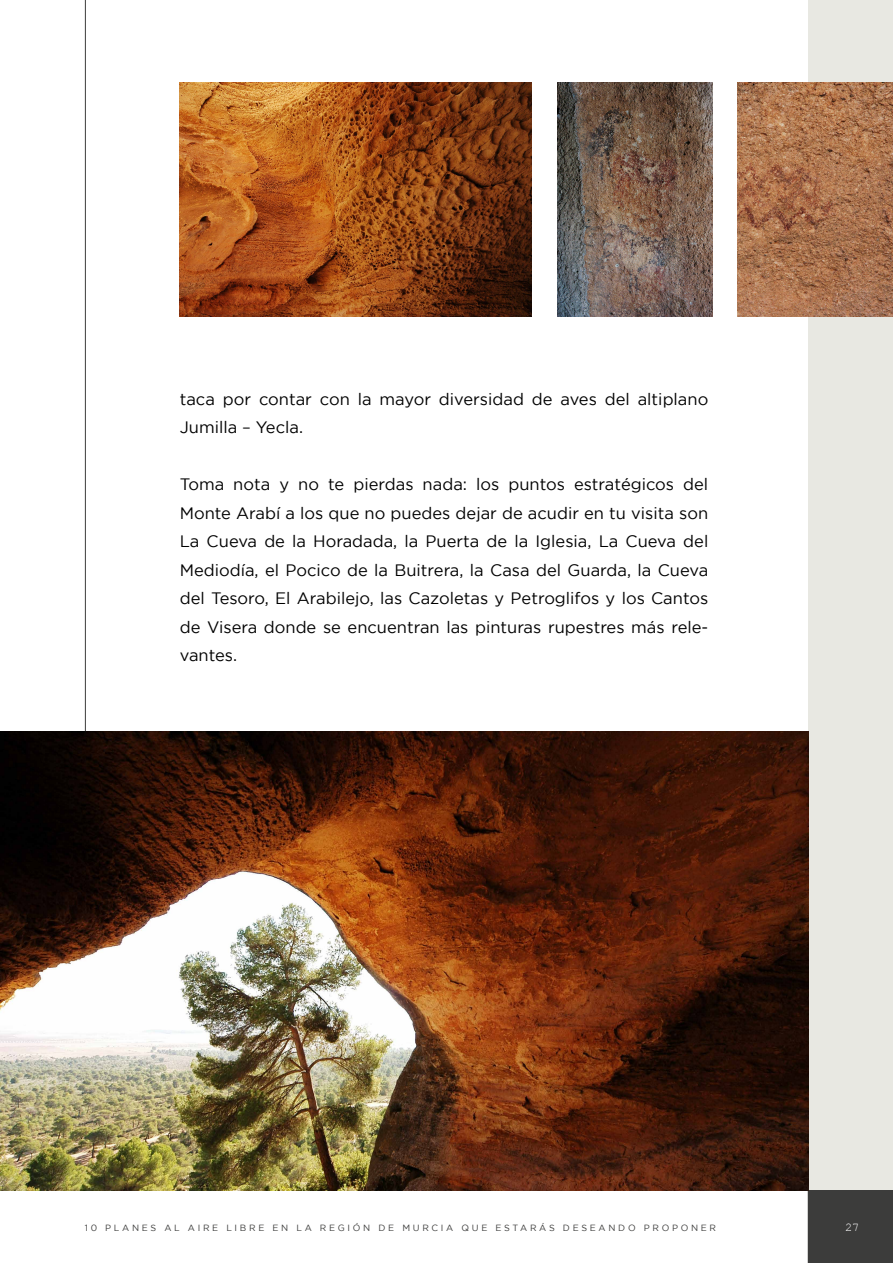
<style>
.page{position:relative;width:893px;height:1263px;background:#fff}
.page>*{position:absolute;margin:0;border:0;box-sizing:border-box;transform-origin:0 0}
.t1{font:16.5px/28.5px "Gotham";color:#000}
.t2{font:12px "Courier New";color:#fff}
.t3{font:9px "Gotham";letter-spacing:.3em;color:#3c3c3b}
</style>
<div class="page">
<hr style="left:85px;top:0;width:1px;height:1189px;background:#3c3c3b">
<div style="left:808px;top:0;width:85px;height:1191px;background:#e8e8e2"></div>
<div style="left:808px;top:1191px;width:85px;height:72px;background:#3c3c3b"></div>
<div style="left:808px;top:1190px;width:85px;height:73px;border:1px solid #3c3c3b"></div>
<img style="left:0;top:732px;width:808px;height:459px">
<img style="left:180px;top:82px;width:352px;height:234px">
<img style="left:557px;top:82px;width:156px;height:234px">
<img style="left:737px;top:82px;width:156px;height:234px">
<p class="t1" style="left:180px;top:384px;width:530px">taca por contar con la mayor diversidad de aves del altiplano<br>Jumilla – Yecla.</p>
<p class="t1" style="left:180px;top:470px;width:530px;text-align:justify">Toma nota y no te pierdas nada: los puntos estratégicos del Monte Arabí a los que no puedes dejar de acudir en tu visita son La Cueva de la Horadada, la Puerta de la Iglesia, La Cueva del Mediodía, el Pocico de la Buitrera, la Casa del Guarda, la Cueva del Tesoro, El Arabilejo, las Cazoletas y Petroglifos y los Cantos de Visera donde se encuentran las pinturas rupestres más rele&shy;vantes.</p>
<p class="t3" style="left:85px;top:1223px;width:633px">10 PLANES AL AIRE LIBRE EN LA REGIÓN DE MURCIA QUE ESTARÁS DESEANDO PROPONER</p>
<p class="t2" style="left:845px;top:1220px;width:16px">27</p>
</div>
